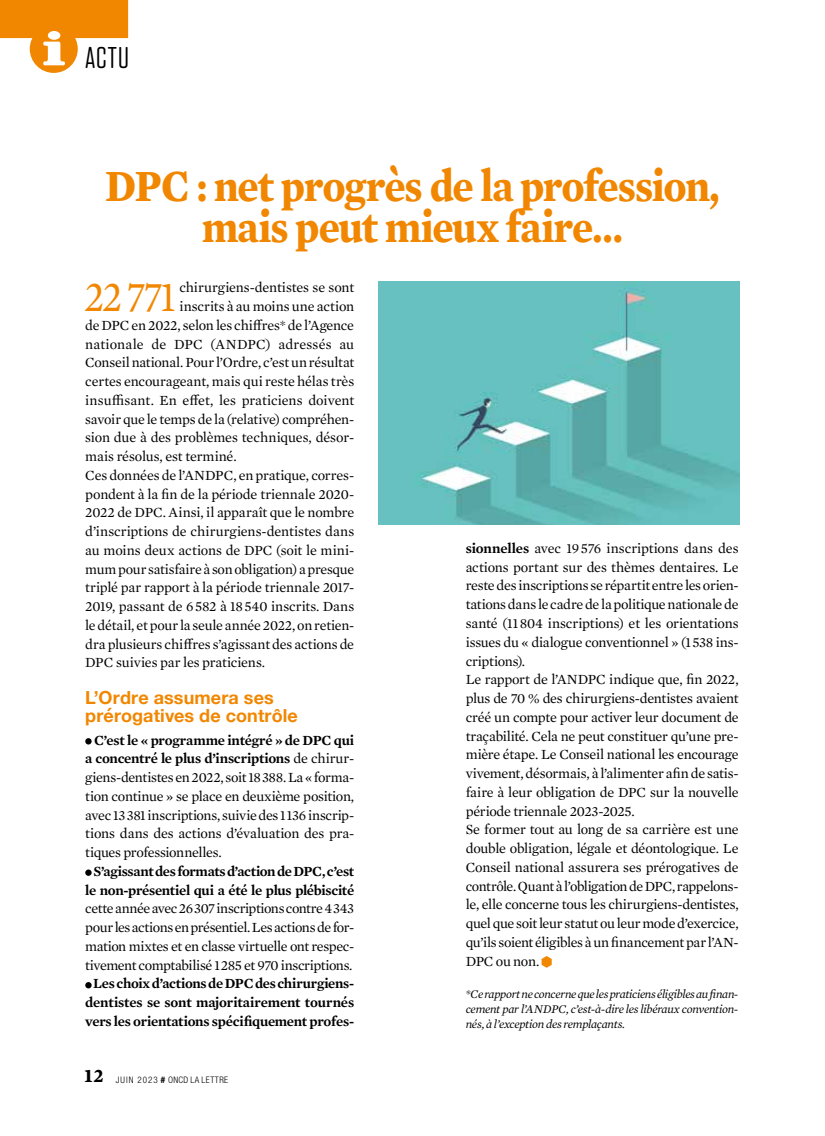
<style>
.page{position:relative;width:825px;height:1136px;background:#fff}
.page>*{position:absolute;margin:0;border:0;box-sizing:border-box;transform-origin:0 0}
.t1{font:700 45.45px/41px "Mercury Text G1";letter-spacing:-.025em;color:#f18700;text-align:center;scale:.9 1}
.t2{font:43.65px "Mercury Text G1";letter-spacing:-.05em;color:#f18700;scale:.9 1}
.t3{font:30px "Tungsten Rounded";color:#000}
.t4{font:700 18px/18px "Helvetica Neue";letter-spacing:.005em;color:#f18700}
.t5{font:14.25px/18.8px "Mercury Text G1";letter-spacing:-.015em;color:#000;text-align:justify}
.t6{font:600 14.25px/18.8px "Mercury Text G1";letter-spacing:-.02em;color:#000;text-align:center}
.t7{font:14.25px "Mercury Text G1";letter-spacing:.01em;color:#000}
.t8{font:italic 12px/15px "Mercury Text G1";letter-spacing:-.025em;color:#000;text-align:justify}
.t9{font:300 condensed 9px "Helvetica Neue LT Std";letter-spacing:.07em;color:#000}
.s1{font-weight:600}
.s2{font-family:"Helvetica Neue";font-weight:700;font-style:italic;font-stretch:normal}
</style>
<div class="page">
<div style="left:0;top:0;width:128px;height:38px;background:#f18700"></div>
<div style="left:30px;top:25px;width:48px;height:48px;background:#f18700;border-radius:50%"></div>
<svg style="left:43px;top:31px;width:22px;height:34px"></svg>
<div style="left:85px;top:738px;width:7px;height:6px;background:#000;border-radius:50%"></div>
<div style="left:85px;top:869px;width:7px;height:6px;background:#000;border-radius:50%"></div>
<svg style="left:85px;top:981px;width:7px;height:7px"></svg>
<svg style="left:541px;top:956px;width:11px;height:11px"></svg>
<img style="left:378px;top:281px;width:361px;height:243px">
<h3 class="t3" style="left:85px;top:42px;width:45px">ACTU</h3>
<h1 class="t1" style="left:105px;top:163px;width:684px">DPC : net progrès de la profession, mais peut mieux faire…</h1>
<h2 class="t2" style="left:84px;top:265px;width:103px">22771</h2>
<p class="t5" style="left:180px;top:277px;width:176px">chirurgiens-dentistes se sont</p>
<p class="t5" style="left:180px;top:296px;width:176px">inscrits à au moins une action</p>
<p class="t5" style="left:85px;top:315px;width:270px">de DPC en 2022, selon les chiffres* de l’Agence</p>
<p class="t7" style="left:85px;top:333px;width:270px">nationale de DPC (ANDPC) adressés au</p>
<p class="t5" style="left:85px;top:352px;width:270px">Conseil national. Pour l’Ordre, c’est un résultat</p>
<p class="t5" style="left:85px;top:371px;width:270px">certes encourageant, mais qui reste hélas très</p>
<p class="t5" style="left:85px;top:390px;width:270px">insuffisant. En effet, les praticiens doivent</p>
<p class="t5" style="left:85px;top:408px;width:270px">savoir que le temps de la (relative) compréhen-</p>
<p class="t5" style="left:85px;top:427px;width:270px">sion due à des problèmes techniques, désor-</p>
<p class="t5" style="left:85px;top:446px;width:153px">mais résolus, est terminé.</p>
<p class="t5" style="left:85px;top:465px;width:270px">Ces données de l’ANDPC, en pratique, corres-</p>
<p class="t5" style="left:85px;top:483px;width:271px">pondent à la fin de la période triennale 2020-</p>
<p class="t5" style="left:85px;top:502px;width:270px">2022 de DPC. Ainsi, il apparaît que le nombre</p>
<p class="t5" style="left:85px;top:521px;width:270px">d’inscriptions de chirurgiens-dentistes dans</p>
<p class="t5" style="left:85px;top:540px;width:270px">au moins deux actions de DPC (soit le mini-</p>
<p class="t5" style="left:85px;top:558px;width:270px">mum pour satisfaire à son obligation) a presque</p>
<p class="t5" style="left:85px;top:577px;width:270px">triplé par rapport à la période triennale 2017-</p>
<p class="t5" style="left:85px;top:596px;width:271px">2019, passant de 6 582 à 18 540 inscrits. Dans</p>
<p class="t5" style="left:85px;top:615px;width:270px">le détail, et pour la seule année 2022, on retien-</p>
<p class="t5" style="left:85px;top:633px;width:270px">dra plusieurs chiffres s’agissant des actions de</p>
<p class="t5" style="left:85px;top:652px;width:181px">DPC suivies par les praticiens.</p>
<p class="t4" style="left:85px;top:688px;width:214px">L’Ordre assumera ses prérogatives de contrôle</p>
<p class="t5" style="left:85px;top:729px;width:270px;text-indent:9px"><span class="s1">C’est le « programme intégré » de DPC qui a concentré le plus d’inscriptions</span> de chirur&shy;giens-dentistes en 2022, soit 18 388. La « forma&shy;tion continue » se place en deuxième position, avec 13 381 inscriptions, suivie des 1 136 inscrip&shy;tions dans des actions d’évaluation des pra&shy;tiques professionnelles.</p>
<p class="t6" style="left:85px;top:861px;width:270px">S’agissant des formats d’action de DPC, c’est le non-présentiel qui a été le plus plébiscité</p>
<p class="t5" style="left:85px;top:898px;width:270px">cette année avec 26 307 inscriptions contre 4 343 pour les actions en présentiel. Les actions de for&shy;mation mixtes et en classe virtuelle ont respec&shy;tivement comptabilisé 1 285 et 970 inscriptions.</p>
<p class="t6" style="left:85px;top:973px;width:270px">Les choix d’actions de DPC des chirurgiens&shy;dentistes se sont majoritairement tournés vers les orientations spécifiquement profes-</p>
<p class="t5" style="left:466px;top:538px;width:274px;text-align:left"><span class="s1">sionnelles</span> avec 19 576 inscriptions dans des actions portant sur des thèmes dentaires. Le reste des inscriptions se répartit entre les orien&shy;tations dans le cadre de la politique nationale de santé (11 804 inscriptions) et les orientations issues du « dialogue conventionnel » (1 538 ins&shy;criptions).<br>Le rapport de l’ANDPC indique que, fin 2022, plus de 70 % des chirurgiens-dentistes avaient créé un compte pour activer leur document de traçabilité. Cela ne peut constituer qu’une pre&shy;mière étape. Le Conseil national les encourage vivement, désormais, à l’alimenter afin de satis&shy;faire à leur obligation de DPC sur la nouvelle période triennale 2023-2025.<br>Se former tout au long de sa carrière est une double obligation, légale et déontologique. Le Conseil national assurera ses prérogatives de contrôle. Quant à l’obligation de DPC, rappelons&shy;le, elle concerne tous les chirurgiens-dentistes, quel que soit leur statut ou leur mode d’exercice, qu’ils soient éligibles à un financement par l’AN-DPC ou non.</p>
<p class="t8" style="left:466px;top:985px;width:274px">*Ce rapport ne concerne que les praticiens éligibles au finan&shy;cement par l’ANDPC, c’est-à-dire les libéraux convention&shy;nés, à l’exception des remplaçants.</p>
<p class="t9" style="left:85px;top:1074px;width:145px"><sup>12</sup> JUIN 2023 <span class="s2">#</span> ONCD LA LETTRE</p>
</div>
